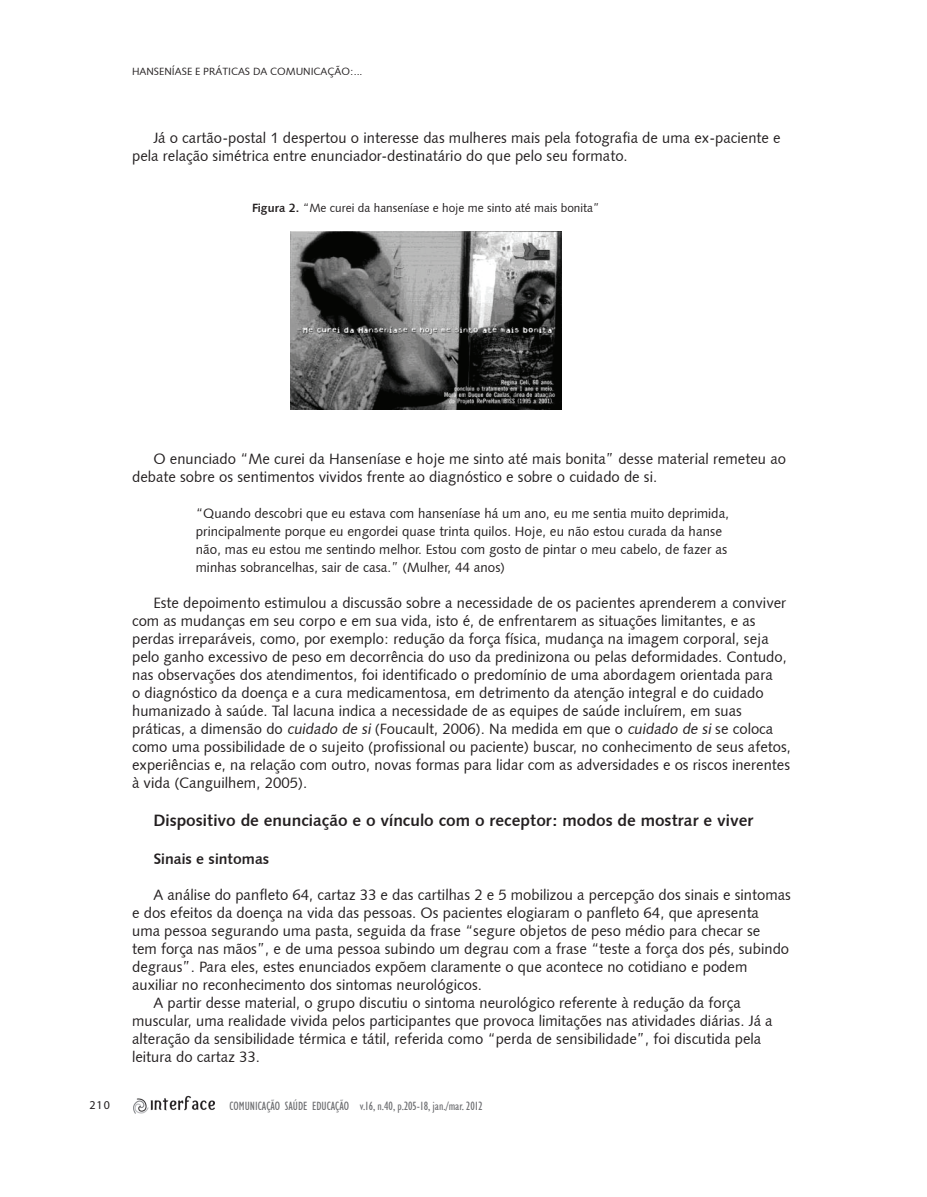
<style>
.page{position:relative;width:927px;height:1197px;background:#fff}
.page>*{position:absolute;margin:0;border:0;box-sizing:border-box;transform-origin:0 0}
.t1{font:16.5px "Humanist 531 BT Bold A";color:#231f20}
.t2{font:15px/18px "Humanist 531 BT Roman A";color:#231f20}
.t3{font:15px "Humanist 531 BT Bold A";color:#231f20}
.t4{font:13.5px/18px "Humanist 531 BT Roman A";color:#231f20}
.t5{font:condensed 12px "Humanist 521 BT";color:#6c6d70}
.t6{font:12px "Humanist 531 BT Roman A";color:#231f20}
.t7{font:12px "Myriad Pro";color:#231f20}
.t8{font:10.5px "Humanist 531 BT Roman A";color:#231f20}
.s1{font-family:"Humanist 531 BT Bold A"}
</style>
<div class="page">
<img style="left:133px;top:1095px;width:82px;height:19px">
<img style="left:290px;top:232px;width:272px;height:178px">
<p class="t8" style="left:132px;top:64px;width:15px">Hansen</p>
<p class="t8" style="left:172px;top:64px;width:10px">íase</p>
<p class="t8" style="left:195px;top:64px;width:34px">epráticas</p>
<p class="t8" style="left:253px;top:64px;width:26px">da comunica</p>
<p class="t8" style="left:328px;top:64px;width:36px">ção:...</p>
<p class="t2" style="left:132px;top:129px;width:650px;text-indent:21px">Já o cartão-postal 1 despertou o interesse das mulheres mais pela fotografia de uma ex-paciente e pela relação simétrica entre enunciador-destinatário do que pelo seu formato.</p>
<p class="t6" style="left:252px;top:200px;width:349px"><span class="s1">Figura 2.</span> “Me curei da hanseníase e hoje me sinto até mais bonita”</p>
<p class="t2" style="left:132px;top:449px;width:655px;text-indent:21px">O enunciado “Me curei da Hanseníase e hoje me sinto até mais bonita” desse material remeteu ao debate sobre os sentimentos vividos frente ao diagnóstico e sobre o cuidado de si.</p>
<p class="t4" style="left:196px;top:504px;width:535px">“Quando descobri que eu estava com hanseníase há um ano, eu me sentia muito deprimida, principalmente porque eu engordei quase trinta quilos. Hoje, eu não estou curada da hanse não, mas eu estou me sentindo melhor. Estou com gosto de pintar o meu cabelo, de fazer as minhas sobrancelhas, sair de casa.” (Mulher, 44 anos)</p>
<p class="t2" style="left:132px;top:593px;width:660px;text-indent:21px">Este depoimento estimulou a discussão sobre a necessidade de os pacientes aprenderem a conviver com as mudanças em seu corpo e em sua vida, isto é, de enfrentarem as situações limitantes, e as perdas irreparáveis, como, por exemplo: redução da força física, mudança na imagem corporal, seja pelo ganho excessivo de peso em decorrência do uso da predinizona ou pelas deformidades. Contudo, nas observações dos atendimentos, foi identificado o predomínio de uma abordagem orientada para<br>o diagnóstico da doença e a cura medicamentosa, em detrimento da atenção integral e do cuidado humanizado à saúde. Tal lacuna indica a necessidade de as equipes de saúde incluírem, em suas práticas, a dimensão do cuidado de si (Foucault, 2006). Na medida em que o cuidado de si se coloca como uma possibilidade de o sujeito (profissional ou paciente) buscar, no conhecimento de seus afetos, experiências e, na relação com outro, novas formas para lidar com as adversidades e os riscos inerentes à vida (Canguilhem, 2005).</p>
<p class="t1" style="left:153px;top:810px;width:602px">Dispositivo de enunciação e o vínculo com o receptor: modos de mostrar e viver</p>
<p class="t3" style="left:153px;top:849px;width:117px">Sinais e sintomas</p>
<p class="t2" style="left:153px;top:885px;width:639px">A análise do panfleto 64, cartaz 33 e das cartilhas 2 e 5 mobilizou a percepção dos sinais e sintomas</p>
<p class="t2" style="left:132px;top:903px;width:628px">e dos efeitos da doença na vida das pessoas. Os pacientes elogiaram o panfleto 64, que apresenta</p>
<p class="t2" style="left:132px;top:921px;width:630px">uma pessoa segurando uma pasta, seguida da frase “segure objetos de peso médio para checar se</p>
<p class="t2" style="left:132px;top:939px;width:659px">tem força nas mãos”, e de uma pessoa subindo um degrau com a frase “teste a força dos pés, subindo</p>
<p class="t2" style="left:132px;top:957px;width:617px">degraus”. Para eles, estes enunciados expõem claramente o que acontece no cotidiano e podem</p>
<p class="t2" style="left:132px;top:975px;width:352px">auxiliar no reconhecimento dos sintomas neurológicos.</p>
<p class="t2" style="left:153px;top:993px;width:589px">A partir desse material, o grupo discutiu o sintoma neurológico referente à redução da força</p>
<p class="t2" style="left:132px;top:1011px;width:642px">muscular, uma realidade vivida pelos participantes que provoca limitações nas atividades diárias. Já a</p>
<p class="t2" style="left:132px;top:1029px;width:631px">alteração da sensibilidade térmica e tátil, referida como “perda de sensibilidade”, foi discutida pela</p>
<p class="t2" style="left:132px;top:1047px;width:129px">leitura do cartaz 33.</p>
<p class="t7" style="left:90px;top:1098px;width:22px">210</p>
<p class="t5" style="left:229px;top:1099px;width:255px">COMUNICAÇÃO SAÚDE EDUCAÇÃO v.16, n.40, p.205-18, jan./mar. 2012</p>
</div>
